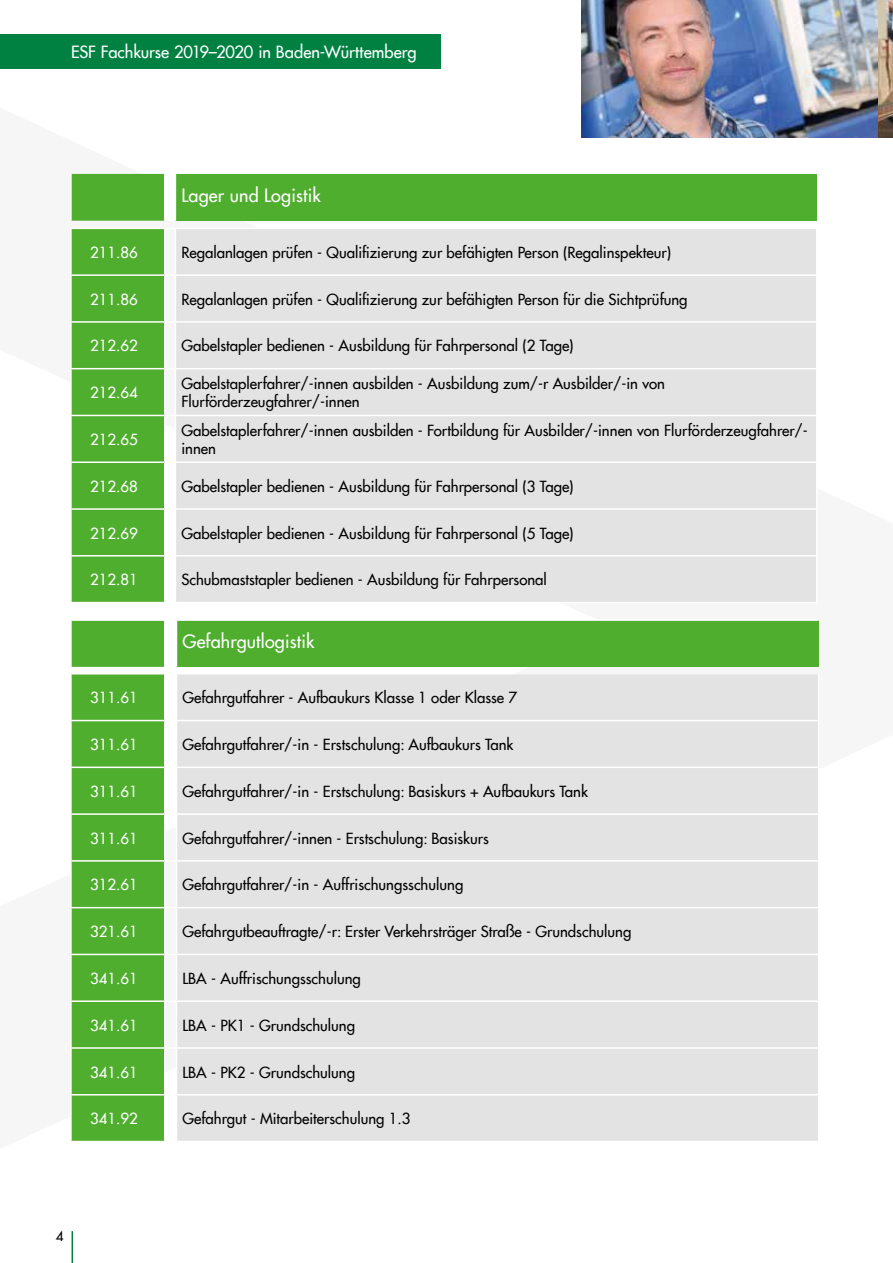
<style>
.page{position:relative;width:893px;height:1263px;background:#fff}
.page>*{position:absolute;margin:0;border:0;box-sizing:border-box;transform-origin:0 0}
.t1{font:500 18px "Futura TOT";letter-spacing:.005em;color:#fff}
.t2{font:500 18px "Futura Com";letter-spacing:.01em;color:#fff}
.t3{font:500 16.5px "Futura Com";letter-spacing:-.005em;color:#fff}
.t4{font:500 15px/18px "Futura Com";color:#000}
.t5{font:500 15px "Futura Com";color:#fff}
.t6{font:500 13.5px "Futura Com";color:#000}
</style>
<div class="page">
<hr style="left:72px;top:1231px;width:1px;height:32px;background:#008142">
<div style="left:0;top:34px;width:440px;height:34px;background:#008142"></div>
<img style="left:581px;top:0;width:297px;height:137px">
<svg style="left:878px;top:0;width:15px;height:137px;background:#a5907a"></svg>
<div style="left:175px;top:174px;width:642px;height:47px;background:#50ae2f"></div>
<div style="left:176px;top:229px;width:640px;height:373px;background:#e3e3e3"></div>
<hr style="left:175px;top:174px;width:1px;height:47px;background:#fff">
<hr style="left:175px;top:274px;width:642px;height:2px;background:#fff">
<hr style="left:175px;top:321px;width:642px;height:2px;background:#fff">
<hr style="left:175px;top:368px;width:642px;height:1px;background:#fff">
<hr style="left:175px;top:415px;width:642px;height:1px;background:#fff">
<hr style="left:175px;top:461px;width:642px;height:2px;background:#fff">
<hr style="left:175px;top:508px;width:642px;height:2px;background:#fff">
<hr style="left:175px;top:555px;width:642px;height:1px;background:#fff">
<div style="left:71px;top:174px;width:94px;height:429px;background:#50ae2f"></div>
<hr style="left:164px;top:229px;width:2px;height:45px;background:#fff">
<hr style="left:70px;top:276px;width:2px;height:45px;background:#fff">
<hr style="left:164px;top:276px;width:2px;height:45px;background:#fff">
<hr style="left:70px;top:323px;width:2px;height:45px;background:#fff">
<hr style="left:164px;top:323px;width:2px;height:45px;background:#fff">
<hr style="left:70px;top:369px;width:2px;height:46px;background:#fff">
<hr style="left:164px;top:369px;width:2px;height:46px;background:#fff">
<hr style="left:70px;top:416px;width:2px;height:45px;background:#fff">
<hr style="left:164px;top:416px;width:2px;height:45px;background:#fff">
<hr style="left:70px;top:463px;width:2px;height:45px;background:#fff">
<hr style="left:164px;top:463px;width:2px;height:45px;background:#fff">
<hr style="left:70px;top:510px;width:2px;height:45px;background:#fff">
<hr style="left:164px;top:510px;width:2px;height:45px;background:#fff">
<hr style="left:70px;top:556px;width:2px;height:46px;background:#fff">
<hr style="left:164px;top:556px;width:2px;height:46px;background:#fff">
<div style="left:72px;top:621px;width:92px;height:520px;background:#50ae2f"></div>
<div style="left:176px;top:620px;width:643px;height:47px;background:#50ae2f"></div>
<div style="left:177px;top:674px;width:641px;height:467px;background:#e3e3e3"></div>
<hr style="left:70px;top:720px;width:95px;height:1px;background:#fff">
<hr style="left:176px;top:720px;width:643px;height:1px;background:#fff">
<hr style="left:70px;top:766px;width:95px;height:2px;background:#fff">
<hr style="left:176px;top:766px;width:643px;height:2px;background:#fff">
<hr style="left:70px;top:813px;width:95px;height:2px;background:#fff">
<hr style="left:176px;top:813px;width:643px;height:2px;background:#fff">
<hr style="left:70px;top:860px;width:95px;height:2px;background:#fff">
<hr style="left:176px;top:860px;width:643px;height:2px;background:#fff">
<hr style="left:70px;top:907px;width:95px;height:1px;background:#fff">
<hr style="left:176px;top:907px;width:643px;height:1px;background:#fff">
<hr style="left:70px;top:954px;width:95px;height:1px;background:#fff">
<hr style="left:176px;top:954px;width:643px;height:1px;background:#fff">
<hr style="left:70px;top:1000px;width:95px;height:2px;background:#fff">
<hr style="left:176px;top:1000px;width:643px;height:2px;background:#fff">
<hr style="left:70px;top:1047px;width:95px;height:2px;background:#fff">
<hr style="left:176px;top:1047px;width:643px;height:2px;background:#fff">
<hr style="left:70px;top:1094px;width:95px;height:1px;background:#fff">
<hr style="left:176px;top:1094px;width:643px;height:1px;background:#fff">
<hr style="left:176px;top:619px;width:643px;height:2px;background:#fff">
<hr style="left:176px;top:621px;width:1px;height:46px;background:#fff">
<p class="t3" style="left:71px;top:39px;width:347px">ESF Fachkurse 2019–2020 in Baden-Württemberg</p>
<p class="t1" style="left:72px;top:40px;width:318px">Seminarangebot 2016 – Brühl/Köln/Mayen</p>
<p class="t2" style="left:181px;top:182px;width:141px">Lager und Logistik</p>
<p class="t5" style="left:90px;top:241px;width:49px">211.86</p>
<p class="t4" style="left:181px;top:243px;width:491px">Regalanlagen prüfen - Qualifizierung zur befähigten Person (Regalinspekteur)</p>
<p class="t5" style="left:90px;top:288px;width:49px">211.86</p>
<p class="t4" style="left:181px;top:289px;width:508px">Regalanlagen prüfen - Qualifizierung zur befähigten Person für die Sichtprüfung</p>
<p class="t5" style="left:90px;top:335px;width:49px">212.62</p>
<p class="t4" style="left:181px;top:336px;width:394px">Gabelstapler bedienen - Ausbildung für Fahrpersonal (2 Tage)</p>
<p class="t5" style="left:90px;top:382px;width:49px">212.64</p>
<p class="t4" style="left:181px;top:374px;width:485px">Gabelstaplerfahrer/-innen ausbilden - Ausbildung zum/-r Ausbilder/-in von<br>Flurförderzeugfahrer/-innen</p>
<p class="t5" style="left:90px;top:428px;width:49px">212.65</p>
<p class="t4" style="left:181px;top:421px;width:628px">Gabelstaplerfahrer/-innen ausbilden - Fortbildung für Ausbilder/-innen von Flurförderzeugfahrer/- innen</p>
<p class="t5" style="left:90px;top:475px;width:49px">212.68</p>
<p class="t4" style="left:181px;top:476px;width:394px">Gabelstapler bedienen - Ausbildung für Fahrpersonal (3 Tage)</p>
<p class="t5" style="left:90px;top:522px;width:49px">212.69</p>
<p class="t4" style="left:181px;top:523px;width:394px">Gabelstapler bedienen - Ausbildung für Fahrpersonal (5 Tage)</p>
<p class="t5" style="left:90px;top:569px;width:49px">212.81</p>
<p class="t4" style="left:181px;top:570px;width:367px">Schubmaststapler bedienen - Ausbildung für Fahrpersonal</p>
<p class="t2" style="left:182px;top:628px;width:134px">Gefahrgutlogistik</p>
<p class="t5" style="left:90px;top:687px;width:49px">311.61</p>
<p class="t4" style="left:182px;top:688px;width:336px">Gefahrgutfahrer - Aufbaukurs Klasse 1 oder Klasse 7</p>
<p class="t5" style="left:90px;top:733px;width:49px">311.61</p>
<p class="t4" style="left:182px;top:735px;width:333px">Gefahrgutfahrer/-in - Erstschulung: Aufbaukurs Tank</p>
<p class="t5" style="left:90px;top:780px;width:49px">311.61</p>
<p class="t4" style="left:182px;top:782px;width:407px">Gefahrgutfahrer/-in - Erstschulung: Basiskurs + Aufbaukurs Tank</p>
<p class="t5" style="left:90px;top:827px;width:49px">311.61</p>
<p class="t4" style="left:182px;top:828px;width:308px">Gefahrgutfahrer/-innen - Erstschulung: Basiskurs</p>
<p class="t5" style="left:90px;top:874px;width:49px">312.61</p>
<p class="t4" style="left:182px;top:875px;width:282px">Gefahrgutfahrer/-in - Auffrischungsschulung</p>
<p class="t5" style="left:90px;top:920px;width:49px">321.61</p>
<p class="t4" style="left:182px;top:922px;width:450px">Gefahrgutbeauftragte/-r: Erster Verkehrsträger Straße - Grundschulung</p>
<p class="t5" style="left:90px;top:967px;width:49px">341.61</p>
<p class="t4" style="left:182px;top:969px;width:180px">LBA - Auffrischungsschulung</p>
<p class="t5" style="left:90px;top:1014px;width:49px">341.61</p>
<p class="t4" style="left:182px;top:1015px;width:174px">LBA - PK1 - Grundschulung</p>
<p class="t5" style="left:90px;top:1061px;width:49px">341.61</p>
<p class="t4" style="left:182px;top:1062px;width:174px">LBA - PK2 - Grundschulung</p>
<p class="t5" style="left:90px;top:1108px;width:49px">341.92</p>
<p class="t4" style="left:182px;top:1109px;width:230px">Gefahrgut - Mitarbeiterschulung 1.3</p>
<p class="t6" style="left:56px;top:1226px;width:9px">4</p>
</div>
